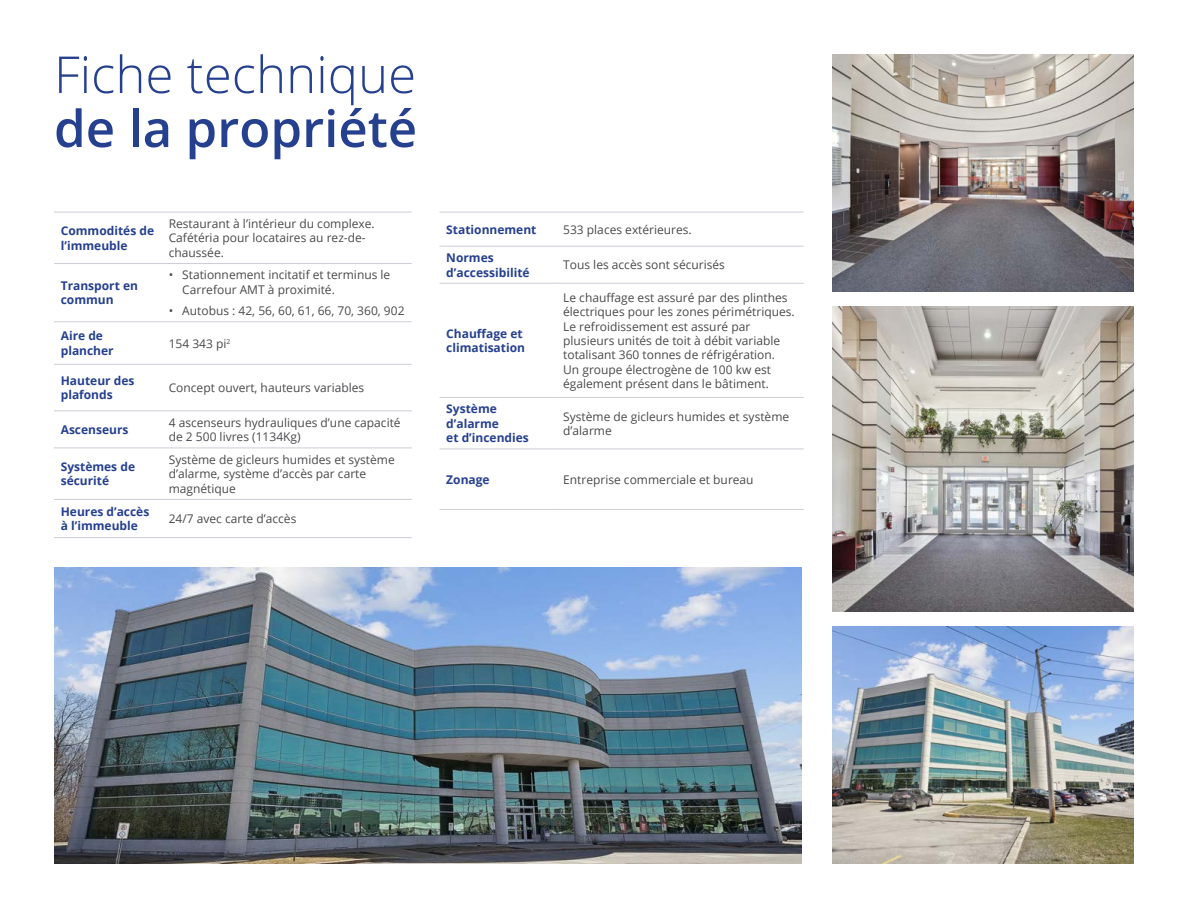
<style>
.page{position:relative;width:1188px;height:918px;background:#fff}
.page>*{position:absolute;margin:0;border:0;box-sizing:border-box;transform-origin:0 0}
.t1{font:300 51px "Open Sans";color:#25408f}
.t2{font:600 51px "Open Sans";color:#25408f}
.t3{font:12px/14.4px "Open Sans";color:#4a4a4d}
.t4{font:700 12px/14.4px "Open Sans";color:#25408f}
</style>
<div class="page">
<hr style="left:54px;top:410px;width:108px;height:1px;background:#cccdd5">
<hr style="left:162px;top:410px;width:250px;height:1px;background:#cccdd5">
<hr style="left:54px;top:212px;width:108px;height:1px;background:#cccdd5">
<hr style="left:162px;top:212px;width:250px;height:1px;background:#cccdd5">
<hr style="left:54px;top:263px;width:108px;height:1px;background:#cccdd5">
<hr style="left:162px;top:263px;width:250px;height:1px;background:#cccdd5">
<hr style="left:54px;top:321px;width:108px;height:1px;background:#cccdd5">
<hr style="left:162px;top:321px;width:250px;height:1px;background:#cccdd5">
<hr style="left:54px;top:364px;width:108px;height:1px;background:#cccdd5">
<hr style="left:162px;top:364px;width:250px;height:1px;background:#cccdd5">
<hr style="left:54px;top:448px;width:108px;height:1px;background:#cccdd5">
<hr style="left:162px;top:448px;width:250px;height:1px;background:#cccdd5">
<hr style="left:54px;top:499px;width:108px;height:1px;background:#cccdd5">
<hr style="left:162px;top:499px;width:250px;height:1px;background:#cccdd5">
<hr style="left:54px;top:537px;width:108px;height:1px;background:#cccdd5">
<hr style="left:162px;top:537px;width:250px;height:1px;background:#cccdd5">
<hr style="left:440px;top:246px;width:116px;height:1px;background:#cccdd5">
<hr style="left:440px;top:283px;width:116px;height:1px;background:#cccdd5">
<hr style="left:440px;top:397px;width:116px;height:1px;background:#cccdd5">
<hr style="left:440px;top:449px;width:116px;height:1px;background:#cccdd5">
<hr style="left:440px;top:509px;width:116px;height:1px;background:#cccdd5">
<hr style="left:556px;top:246px;width:248px;height:1px;background:#cccdd5">
<hr style="left:556px;top:283px;width:248px;height:1px;background:#cccdd5">
<hr style="left:556px;top:397px;width:248px;height:1px;background:#cccdd5">
<hr style="left:556px;top:449px;width:248px;height:1px;background:#cccdd5">
<hr style="left:556px;top:509px;width:248px;height:1px;background:#cccdd5">
<hr style="left:440px;top:212px;width:116px;height:1px;background:#cccdd5">
<hr style="left:556px;top:212px;width:248px;height:1px;background:#cccdd5">
<img style="left:833px;top:54px;width:301px;height:237px">
<img style="left:833px;top:307px;width:301px;height:304px">
<img style="left:833px;top:627px;width:301px;height:237px">
<img style="left:54px;top:567px;width:747px;height:297px">
<h1 class="t1" style="left:54px;top:40px;width:364px">Fiche technique</h1>
<h1 class="t2" style="left:54px;top:94px;width:365px">de la propriété</h1>
<p class="t4" style="left:61px;top:223px;width:95px">Commodités de l’immeuble</p>
<p class="t3" style="left:169px;top:216px;width:208px">Restaurant à l’intérieur du complexe.<br>Cafétéria pour locataires au rez-de&shy;chaussée.</p>
<p class="t4" style="left:61px;top:278px;width:79px">Transport en commun</p>
<p class="t3" style="left:182px;top:268px;width:210px;text-indent:-14px">• Stationnement incitatif et terminus le<br>Carrefour AMT à proximité.</p>
<p class="t3" style="left:169px;top:303px;width:237px">• Autobus : 42, 56, 60, 61, 66, 70, 360, 902</p>
<p class="t4" style="left:61px;top:329px;width:54px">Aire de plancher</p>
<p class="t3" style="left:169px;top:336px;width:63px">154 343 pi<sup>2</sup></p>
<p class="t4" style="left:61px;top:373px;width:75px">Hauteur des plafonds</p>
<p class="t3" style="left:169px;top:380px;width:197px">Concept ouvert, hauteurs variables</p>
<p class="t4" style="left:61px;top:422px;width:69px">Ascenseurs</p>
<p class="t3" style="left:169px;top:415px;width:233px">4 ascenseurs hydrauliques d’une capacité de 2 500 livres (1134Kg)</p>
<p class="t4" style="left:61px;top:459px;width:76px">Systèmes de sécurité</p>
<p class="t3" style="left:169px;top:452px;width:228px">Système de gicleurs humides et système d’alarme, système d’accès par carte magnétique</p>
<p class="t4" style="left:61px;top:504px;width:90px">Heures d’accès à l’immeuble</p>
<p class="t3" style="left:169px;top:511px;width:129px">24/7 avec carte d’accès</p>
<p class="t4" style="left:446px;top:222px;width:92px">Stationnement</p>
<p class="t3" style="left:563px;top:222px;width:130px">533 places extérieures.</p>
<p class="t4" style="left:446px;top:250px;width:85px">Normes d’accessibilité</p>
<p class="t3" style="left:563px;top:257px;width:163px">Tous les accès sont sécurisés</p>
<p class="t4" style="left:446px;top:326px;width:80px">Chauffage et climatisation</p>
<p class="t3" style="left:563px;top:290px;width:233px">Le chauffage est assuré par des plinthes électriques pour les zones périmétriques.<br>Le refroidissement est assuré par plusieurs unités de toit à débit variable totalisant 360 tonnes de réfrigération.<br>Un groupe électrogène de 100 kw est également présent dans le bâtiment.</p>
<p class="t4" style="left:446px;top:402px;width:84px">Système d’alarme<br>et d’incendies</p>
<p class="t3" style="left:563px;top:409px;width:228px">Système de gicleurs humides et système d’alarme</p>
<p class="t4" style="left:446px;top:472px;width:45px">Zonage</p>
<p class="t3" style="left:563px;top:472px;width:192px">Entreprise commerciale et bureau</p>
</div>
